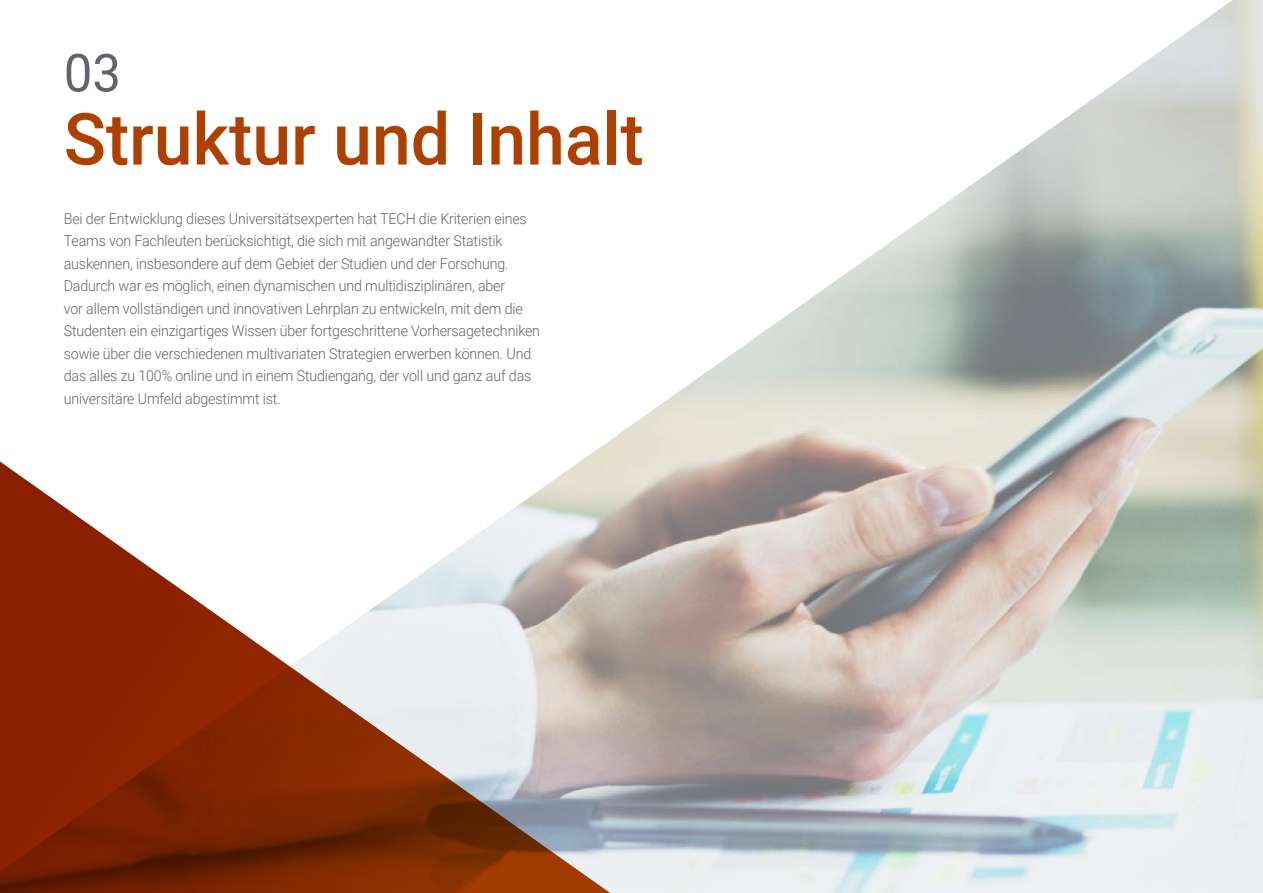
<style>
.page{position:relative;width:1263px;height:893px;background:#fff}
.page>*{position:absolute;margin:0;border:0;box-sizing:border-box;transform-origin:0 0}
.t1{font:500 72px "Roboto";color:#af4000}
.t2{font:52.5px "Roboto";color:#61646a}
.t3{font:300 15px/22.5px "Roboto";letter-spacing:-.01em;color:#61646a;scale:.95 1}
</style>
<div class="page">
<img style="left:602px;top:0;width:661px;height:893px">
<svg style="left:0;top:446px;width:640px;height:447px"></svg>
<h2 class="t2" style="left:64px;top:36px;width:59px">03</h2>
<h1 class="t1" style="left:64px;top:89px;width:581px">Struktur und Inhalt</h1>
<p class="t3" style="left:64px;top:207px;width:503px">Bei der Entwicklung dieses Universitätsexperten hat TECH die Kriterien eines Teams von Fachleuten berücksichtigt, die sich mit angewandter Statistik auskennen, insbesondere auf dem Gebiet der Studien und der Forschung.<br>Dadurch war es möglich, einen dynamischen und multidisziplinären, aber<br>vor allem vollständigen und innovativen Lehrplan zu entwickeln, mit dem die Studenten ein einzigartiges Wissen über fortgeschrittene Vorhersagetechniken sowie über die verschiedenen multivariaten Strategien erwerben können. Und das alles zu 100% online und in einem Studiengang, der voll und ganz auf das universitäre Umfeld abgestimmt ist.</p>
</div>
